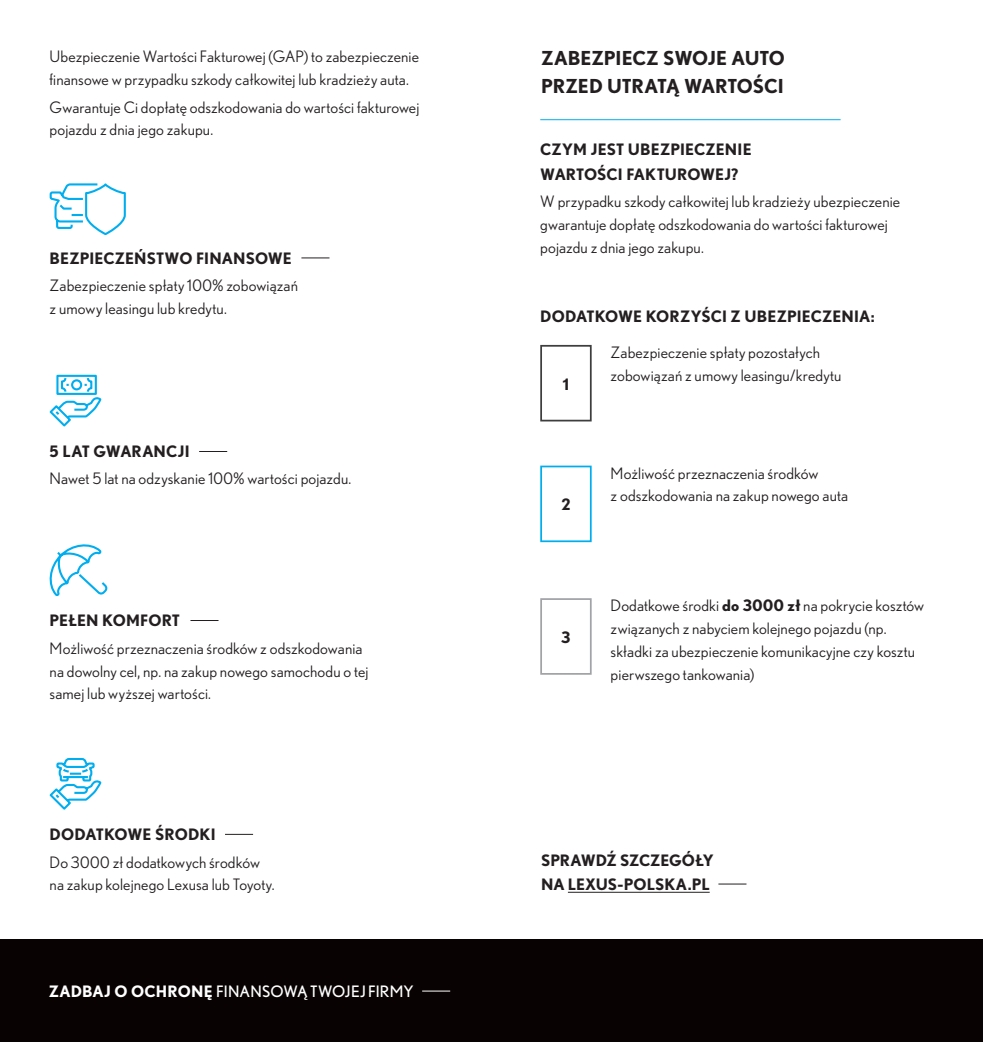
<style>
.page{position:relative;width:983px;height:1042px;background:#fff}
.page>*{position:absolute;margin:0;border:0;box-sizing:border-box;transform-origin:0 0}
.t1{font:700 19.25px "Nobel WGL";letter-spacing:-.01em;color:#231f20}
.t2{font:15.75px/22.8px "Nobel WGL";letter-spacing:.005em;color:#231f20}
.t3{font:700 15.75px/24.5px "Nobel WGL";color:#231f20}
.t4{font:15.75px "Nobel WGL";letter-spacing:.01em;color:#fff}
.s1{font-weight:700}
</style>
<div class="page">
<div style="left:0;top:939px;width:982px;height:103px;background:#080302"></div>
<svg style="left:422px;top:990px;width:28px;height:1px"></svg>
<hr style="left:567px;top:892px;width:142px;height:1px;background:#231f20">
<svg style="left:718px;top:883px;width:28px;height:1px"></svg>
<div style="left:540px;top:345px;width:51px;height:76px;border:2px solid #3e3e3f"></div>
<div style="left:540px;top:465px;width:51px;height:77px;border:2px solid #00aeef"></div>
<div style="left:540px;top:598px;width:51px;height:77px;border:2px solid #a1a3a6"></div>
<svg style="left:49px;top:183px;width:77px;height:52px"></svg>
<svg style="left:301px;top:257px;width:28px;height:1px"></svg>
<svg style="left:49px;top:374px;width:53px;height:53px"></svg>
<svg style="left:199px;top:451px;width:28px;height:1px"></svg>
<svg style="left:49px;top:544px;width:59px;height:52px"></svg>
<svg style="left:190px;top:620px;width:28px;height:1px"></svg>
<svg style="left:49px;top:758px;width:53px;height:52px"></svg>
<svg style="left:225px;top:834px;width:28px;height:1px"></svg>
<hr style="left:540px;top:119px;width:300px;height:1px;background:#00aeef">
<p class="t2" style="left:50px;top:45px;width:371px">Ubezpieczenie Wartości Fakturowej (GAP) to zabezpieczenie finansowe w przypadku szkody całkowitej lub kradzieży auta.</p>
<p class="t2" style="left:50px;top:95px;width:371px">Gwarantuje Ci dopłatę odszkodowania do wartości fakturowej pojazdu z dnia jego zakupu.</p>
<p class="t3" style="left:50px;top:245px;width:244px">BEZPIECZEŃSTWO FINANSOWE</p>
<p class="t2" style="left:50px;top:274px;width:250px">Zabezpieczenie spłaty 100% zobowiązań z umowy leasingu lub kredytu.</p>
<p class="t3" style="left:50px;top:438px;width:142px">5 LAT GWARANCJI</p>
<p class="t2" style="left:50px;top:467px;width:303px">Nawet 5 lat na odzyskanie 100% wartości pojazdu.</p>
<p class="t3" style="left:50px;top:608px;width:132px">PEŁEN KOMFORT</p>
<p class="t2" style="left:50px;top:636px;width:320px">Możliwość przeznaczenia środków z odszkodowania na dowolny cel, np. na zakup nowego samochodu o tej samej lub wyższej wartości.</p>
<p class="t3" style="left:50px;top:821px;width:167px">DODATKOWE ŚRODKI</p>
<p class="t2" style="left:50px;top:850px;width:226px">Do 3000 zł dodatkowych środków na zakup kolejnego Lexusa lub Toyoty.</p>
<p class="t4" style="left:49px;top:980px;width:366px"><span class="s1">ZADBAJ O OCHRONĘ</span> FINANSOWĄ TWOJEJ FIRMY</p>
<p class="t1" style="left:541px;top:43px;width:245px">ZABEZPIECZ SWOJE AUTO</p>
<p class="t1" style="left:541px;top:71px;width:244px">PRZED UTRATĄ WARTOŚCI</p>
<p class="t3" style="left:540px;top:137px;width:213px">CZYM JEST UBEZPIECZENIE<br>WARTOŚCI FAKTUROWEJ?</p>
<p class="t2" style="left:540px;top:190px;width:361px">W przypadku szkody całkowitej lub kradzieży ubezpieczenie gwarantuje dopłatę odszkodowania do wartości fakturowej pojazdu z dnia jego zakupu.</p>
<p class="t3" style="left:540px;top:304px;width:336px">DODATKOWE KORZYŚCI Z UBEZPIECZENIA:</p>
<p class="t3" style="left:562px;top:371px;width:8px">1</p>
<p class="t3" style="left:561px;top:492px;width:11px">2</p>
<p class="t3" style="left:561px;top:624px;width:11px">3</p>
<p class="t2" style="left:610px;top:340px;width:232px">Zabezpieczenie spłaty pozostałych zobowiązań z umowy leasingu/kredytu</p>
<p class="t2" style="left:610px;top:461px;width:239px">Możliwość przeznaczenia środków<br>z odszkodowania na zakup nowego auta</p>
<p class="t2" style="left:610px;top:594px;width:315px">Dodatkowe środki <span class="s1">do 3000 zł</span> na pokrycie kosztów związanych z nabyciem kolejnego pojazdu (np. składki za ubezpieczenie komunikacyjne czy kosztu pierwszego tankowania)</p>
<p class="t3" style="left:541px;top:847px;width:174px">SPRAWDŹ SZCZEGÓŁY<br>NA LEXUS-POLSKA.PL</p>
</div>
